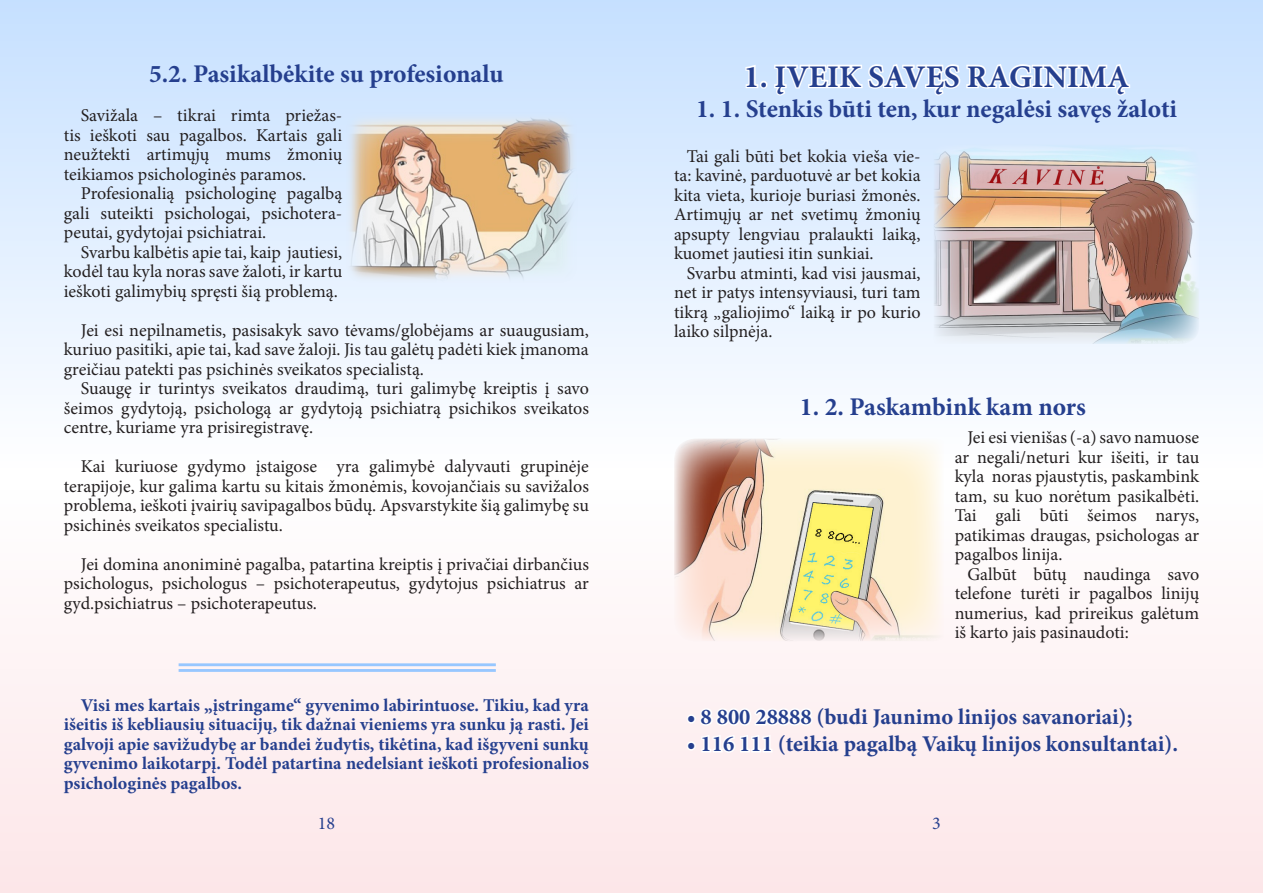
<style>
.page{position:relative;width:1263px;height:893px;background:#fff}
.page>*{position:absolute;margin:0;border:0;box-sizing:border-box;transform-origin:0 0}
.t1{font:700 31.5px "Minion Pro";color:#253f8e}
.t2{font:700 25.5px "Minion Pro";letter-spacing:-.005em;color:#253f8e}
.t3{font:700 22.5px "Minion Pro";color:#253f8e}
.t4{font:18px/19.5px "Minion Pro";color:#231f20;text-align:justify}
.t5{font:700 18px/19.5px "Minion Pro";color:#253f8e;text-align:justify}
.t6{font:18px "Minion Pro";color:#253f8e}
</style>
<div class="page">
<div style="left:0;top:489px;width:1263px;height:404px;background:#fdf1f3"></div>
<div style="left:0;top:0;width:1263px;height:468px;background:linear-gradient(to bottom,#c6e0ff,#fefeff)"></div>
<div style="left:687px;top:714px;width:9px;height:10px;border:3px solid #fff;border-radius:50%"></div>
<svg style="left:700px;top:708px;width:112px;height:17px"></svg>
<div style="left:687px;top:741px;width:9px;height:10px;border:3px solid #fff;border-radius:50%"></div>
<svg style="left:702px;top:735px;width:70px;height:17px"></svg>
<img style="left:342px;top:108px;width:239px;height:179px">
<hr style="left:179px;top:663px;width:317px;height:3px;background:#97c7ff">
<hr style="left:179px;top:669px;width:317px;height:3px;background:#97c7ff">
<svg style="left:744px;top:63px;width:16px;height:27px"></svg>
<div style="left:760px;top:81px;width:7px;height:8px;border:3px solid #fff;border-radius:50%"></div>
<svg style="left:773px;top:0;width:359px;height:97px;background:#d2e6ff"></svg>
<img style="left:933px;top:145px;width:266px;height:199px">
<img style="left:674px;top:438px;width:270px;height:203px">
<p class="t2" style="left:149px;top:56px;width:356px">5.2. Pasikalbėkite su profesionalu</p>
<p class="t4" style="left:64px;top:106px;width:280px;text-indent:17px">Savižala – tikrai rimta priežas&shy;tis ieškoti sau pagalbos. Kartais gali neužtekti artimųjų mums žmonių teikiamos psichologinės paramos.</p>
<p class="t4" style="left:64px;top:184px;width:280px;text-indent:17px">Profesionalią psichologinę pagalbą gali suteikti psichologai, psichotera&shy;peutai, gydytojai psichiatrai.</p>
<p class="t4" style="left:64px;top:242px;width:280px;text-indent:17px">Svarbu kalbėtis apie tai, kaip jautiesi, kodėl tau kyla noras save žaloti, ir kartu ieškoti galimybių spręsti šią problemą.</p>
<p class="t4" style="left:64px;top:320px;width:527px;text-indent:17px">Jei esi nepilnametis, pasisakyk savo tėvams/globėjams ar suaugusiam, kuriuo pasitiki, apie tai, kad save žaloji. Jis tau galėtų padėti kiek įmanoma greičiau patekti pas psichinės sveikatos specialistą.</p>
<p class="t4" style="left:64px;top:379px;width:527px;text-indent:17px">Suaugę ir turintys sveikatos draudimą, turi galimybę kreiptis į savo šeimos gydytoją, psichologą ar gydytoją psichiatrą psichikos sveikatos centre, kuriame yra prisiregistravę.</p>
<p class="t4" style="left:64px;top:457px;width:527px;text-indent:17px">Kai kuriuose gydymo įstaigose yra galimybė dalyvauti grupinėje terapijoje, kur galima kartu su kitais žmonėmis, kovojančiais su savižalos problema, ieškoti įvairių savipagalbos būdų. Apsvarstykite šią galimybę su psichinės sveikatos specialistu.</p>
<p class="t4" style="left:64px;top:554px;width:527px;text-indent:17px">Jei domina anoniminė pagalba, patartina kreiptis į privačiai dirbančius psichologus, psichologus – psichoterapeutus, gydytojus psichiatrus ar gyd.psichiatrus – psichoterapeutus.</p>
<p class="t5" style="left:64px;top:695px;width:527px;text-indent:17px">Visi mes kartais „įstringame“ gyvenimo labirintuose. Tikiu, kad yra išeitis iš kebliausių situacijų, tik dažnai vieniems yra sunku ją rasti. Jei galvoji apie savižudybę ar bandei žudytis, tikėtina, kad išgyveni sunkų gyvenimo laikotarpį. Todėl patartina nedelsiant ieškoti profesionalios psichologinės pagalbos.</p>
<p class="t1" style="left:744px;top:54px;width:387px">1. ĮVEIK SAVĘS RAGINIMĄ</p>
<p class="t2" style="left:696px;top:91px;width:482px">1. 1. Stenkis būti ten, kur negalėsi savęs žaloti</p>
<p class="t4" style="left:674px;top:146px;width:248px;text-indent:13px">Tai gali būti bet kokia vieša vie&shy;ta: kavinė, parduotuvė ar bet kokia kita vieta, kurioje buriasi žmonės.<br>Artimųjų ar net svetimų žmonių apsupty lengviau pralaukti laiką, kuomet jautiesi itin sunkiai.</p>
<p class="t4" style="left:674px;top:263px;width:248px;text-indent:13px">Svarbu atminti, kad visi jausmai, net ir patys intensyviausi, turi tam tikrą „galiojimo“ laiką ir po kurio laiko silpnėja.</p>
<p class="t2" style="left:800px;top:389px;width:288px">1. 2. Paskambink kam nors</p>
<p class="t4" style="left:955px;top:428px;width:246px;text-indent:13px">Jei esi vienišas (-a) savo namuose ar negali/neturi kur išeiti, ir tau kyla noras pjaustytis, paskambink tam, su kuo norėtum pasikalbėti.<br>Tai gali būti šeimos narys, patikimas draugas, psichologas ar pagalbos linija.</p>
<p class="t4" style="left:955px;top:564px;width:246px;text-indent:13px">Galbūt būtų naudinga savo telefone turėti ir pagalbos linijų numerius, kad prireikus galėtum iš karto jais pasinaudoti:</p>
<p class="t3" style="left:687px;top:701px;width:447px">• 8 800 28888 (budi Jaunimo linijos savanoriai);</p>
<p class="t3" style="left:687px;top:728px;width:493px">• 116 111 (teikia pagalbą Vaikų linijos konsultantai).</p>
<p class="t6" style="left:318px;top:811px;width:19px">18</p>
<p class="t6" style="left:932px;top:811px;width:10px">3</p>
</div>
